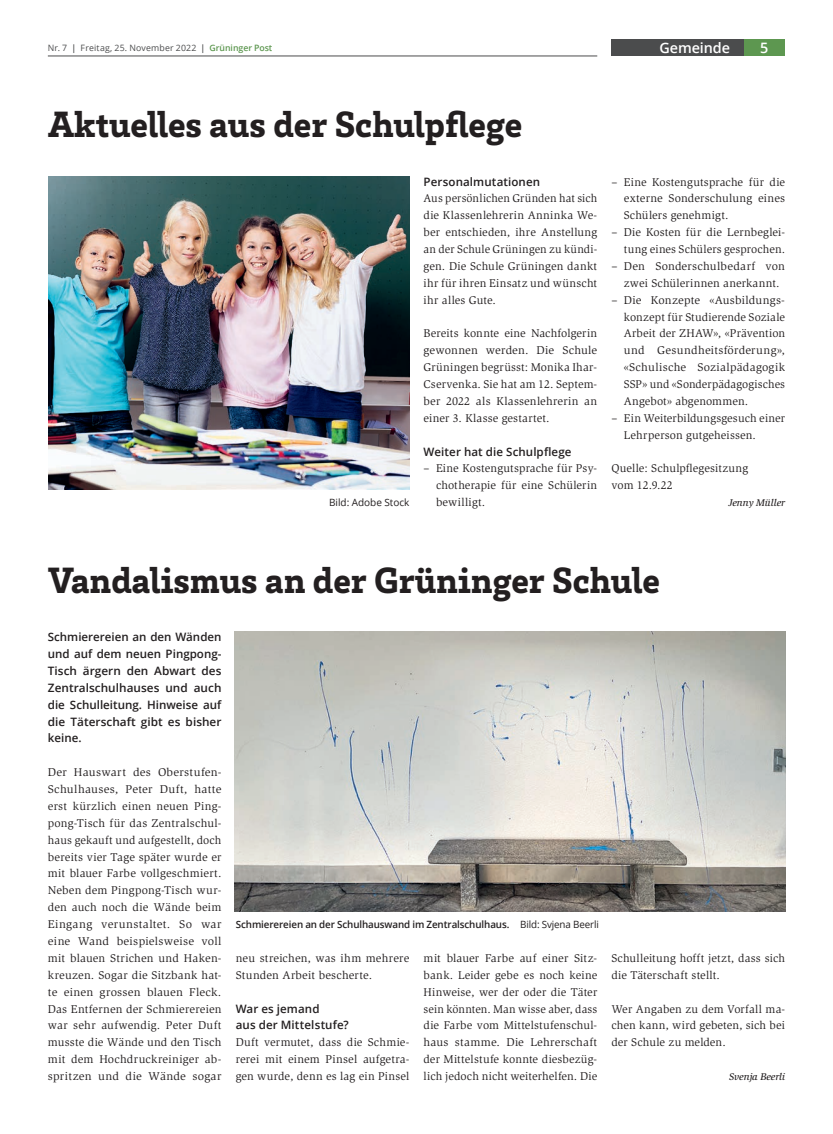
<style>
.page{position:relative;width:833px;height:1134px;background:#fff}
.page>*{position:absolute;margin:0;border:0;box-sizing:border-box;transform-origin:0 0}
.t1{font:900 37.5px "Brix Slab";color:#231f20}
.t2{font:600 14.38px "Open Sans";letter-spacing:-.005em;color:#fff}
.t3{font:11.5px/16.9px "Slimbach Std";letter-spacing:.015em;color:#231f20;text-align:justify}
.t4{font:600 11.5px/16.9px "Open Sans";letter-spacing:.005em;color:#231f20;text-align:justify}
.t5{font:600 10px "Open Sans";letter-spacing:-.01em;color:#231f20}
.t6{font:italic 500 10px "Slimbach Std";color:#231f20}
.t7{font:10px "Open Sans";color:#231f20}
.t8{font:8.75px "Open Sans";letter-spacing:.02em;color:#4b4c4d}
.s1{font-weight:600}
.s2{font-weight:600;color:#5d9750}
.s3{font-weight:400}
</style>
<div class="page">
<div style="left:744px;top:39px;width:41px;height:17px;background:#5d9750"></div>
<hr style="left:48px;top:56px;width:549px;height:1px;background:#4b4c4d">
<div style="left:611px;top:39px;width:133px;height:17px;background:#4b4c4d"></div>
<img style="left:48px;top:176px;width:361px;height:314px">
<img style="left:234px;top:632px;width:551px;height:279px">
<p class="t8" style="left:48px;top:42px;width:226px">Nr. 7 <span class="s1">|</span> Freitag, 25. November 2022 <span class="s1">|</span> <span class="s2">Grüninger Post</span></p>
<p class="t2" style="left:659px;top:38px;width:72px">Gemeinde</p>
<p class="t2" style="left:760px;top:38px;width:10px">5</p>
<h1 class="t1" style="left:48px;top:99px;width:475px">Aktuelles aus der Schulpflege</h1>
<p class="t7" style="left:329px;top:496px;width:82px">Bild: Adobe Stock</p>
<p class="t4" style="left:423px;top:173px;width:118px">Personalmutationen</p>
<p class="t3" style="left:423px;top:190px;width:175px">Aus persönlichen Gründen hat sich die Klassenlehrerin Anninka We&shy;ber entschieden, ihre Anstellung an der Schule Grüningen zu kündi&shy;gen. Die Schule Grüningen dankt ihr für ihren Einsatz und wünscht ihr alles Gute.</p>
<p class="t3" style="left:423px;top:325px;width:175px">Bereits konnte eine Nachfolgerin gewonnen werden. Die Schule Grüningen begrüsst: Monika Ihar-Cservenka. Sie hat am 12. Septem&shy;ber 2022 als Klassenlehrerin an einer 3. Klasse gestartet.</p>
<p class="t4" style="left:423px;top:443px;width:149px">Weiter hat die Schulpflege</p>
<p class="t3" style="left:436px;top:460px;width:163px;text-indent:-12px">– Eine Kostengutsprache für Psy&shy;chotherapie für eine Schülerin bewilligt.</p>
<p class="t3" style="left:624px;top:173px;width:163px;text-indent:-12px">– Eine Kostengutsprache für die externe Sonderschulung eines Schülers genehmigt.</p>
<p class="t3" style="left:611px;top:224px;width:175px;text-align:right">– Die Kosten für die Lernbeglei&shy;tung eines Schülers gesprochen.</p>
<p class="t3" style="left:624px;top:258px;width:163px;text-indent:-12px">– Den Sonderschulbedarf von zwei Schülerinnen anerkannt.</p>
<p class="t3" style="left:624px;top:291px;width:163px;text-indent:-12px">– Die Konzepte «Ausbildungs&shy;konzept für Studierende Soziale Arbeit der ZHAW», «Prävention und Gesundheitsförderung», «Schulische Sozialpädagogik SSP» und «Sonderpädagogisches Angebot» abgenommen.</p>
<p class="t3" style="left:624px;top:410px;width:163px;text-indent:-12px">– Ein Weiterbildungsgesuch einer<br>Lehrperson gutgeheissen.</p>
<p class="t3" style="left:611px;top:460px;width:138px">Quelle: Schulpflegesitzung vom 12.9.22</p>
<p class="t6" style="left:728px;top:497px;width:58px">Jenny Müller</p>
<h1 class="t1" style="left:48px;top:556px;width:613px">Vandalismus an der Grüninger Schule</h1>
<p class="t4" style="left:48px;top:628px;width:175px">Schmierereien an den Wänden und auf dem neuen Pingpong-Tisch ärgern den Abwart des Zentralschulhauses und auch die Schulleitung. Hinweise auf die Täterschaft gibt es bisher keine.</p>
<p class="t3" style="left:48px;top:764px;width:175px">Der Hauswart des Oberstufen-Schulhauses, Peter Duft, hatte erst kürzlich einen neuen Ping&shy;pong-Tisch für das Zentralschul&shy;haus gekauft und aufgestellt, doch bereits vier Tage später wurde er mit blauer Farbe vollgeschmiert.<br>Neben dem Pingpong-Tisch wur&shy;den auch noch die Wände beim Eingang verunstaltet. So war eine Wand beispielsweise voll mit blauen Strichen und Haken&shy;kreuzen. Sogar die Sitzbank hat&shy;te einen grossen blauen Fleck.<br>Das Entfernen der Schmierereien war sehr aufwendig. Peter Duft musste die Wände und den Tisch mit dem Hochdruckreiniger ab&shy;spritzen und die Wände sogar</p>
<p class="t5" style="left:236px;top:918px;width:364px">Schmierereien an der Schulhauswand im Zentralschulhaus. <span class="s3">Bild: Svjena Beerli</span></p>
<p class="t3" style="left:236px;top:950px;width:175px">neu streichen, was ihm mehrere<br>Stunden Arbeit bescherte.</p>
<p class="t4" style="left:236px;top:1000px;width:115px">War es jemand<br>aus der Mittelstufe?</p>
<p class="t3" style="left:236px;top:1034px;width:175px">Duft vermutet, dass die Schmie&shy;rerei mit einem Pinsel aufgetra&shy;gen wurde, denn es lag ein Pinsel</p>
<p class="t3" style="left:423px;top:950px;width:175px">mit blauer Farbe auf einer Sitz&shy;bank. Leider gebe es noch keine Hinweise, wer der oder die Täter sein könnten. Man wisse aber, dass die Farbe vom Mittelstufenschul&shy;haus stamme. Die Lehrerschaft der Mittelstufe konnte diesbezüg&shy;lich jedoch nicht weiterhelfen. Die</p>
<p class="t3" style="left:611px;top:950px;width:175px">Schulleitung hofft jetzt, dass sich die Täterschaft stellt.</p>
<p class="t3" style="left:611px;top:1000px;width:175px">Wer Angaben zu dem Vorfall ma&shy;chen kann, wird gebeten, sich bei der Schule zu melden.</p>
<p class="t6" style="left:729px;top:1071px;width:57px">Svenja Beerli</p>
</div>
